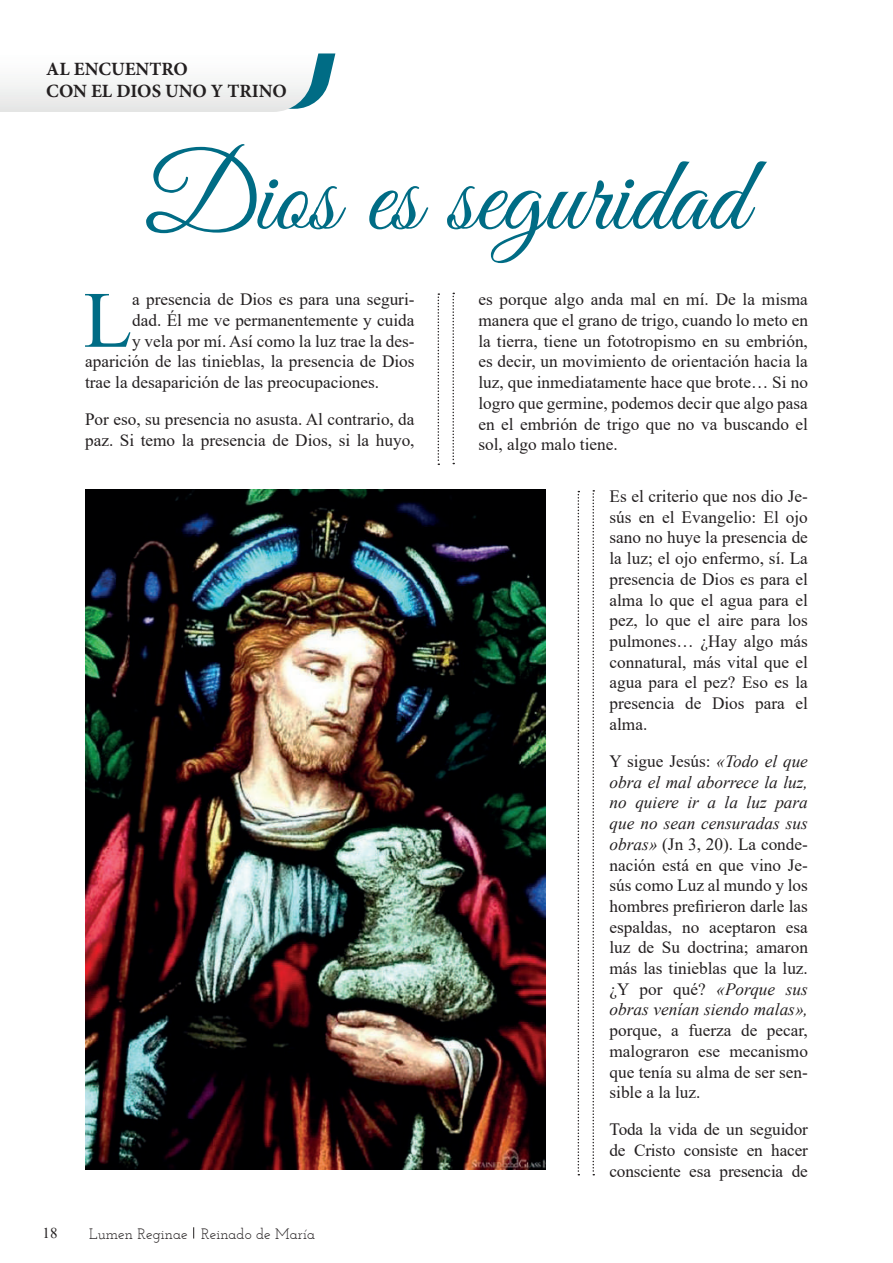
<style>
.page{position:relative;width:893px;height:1263px;background:#fff}
.page>*{position:absolute;margin:0;border:0;box-sizing:border-box;transform-origin:0 0}
.t1{font:108px "Great Vibes";color:#006c85}
.t2{font:79.8px "Times New Roman";color:#006c85}
.t3{font:700 18.75px/22.5px "Minion Pro";color:#231f20}
.t4{font:17.25px/20.7px "Times New Roman";color:#231f20;text-align:justify}
.t5{font:15px "Josefin Slab";color:#231f20}
.t6{font:15px "Times New Roman";color:#231f20}
.s1{font-style:italic}
</style>
<div class="page">
<svg style="left:0;top:53px;width:335px;height:59px"></svg>
<img style="left:85px;top:489px;width:461px;height:680px">
<svg style="left:438px;top:293px;width:1px;height:172px"></svg>
<svg style="left:578px;top:491px;width:1px;height:684px"></svg>
<svg style="left:452px;top:293px;width:2px;height:171px"></svg>
<svg style="left:592px;top:490px;width:2px;height:685px"></svg>
<p class="t3" style="left:46px;top:57px;width:242px">AL ENCUENTRO<br>CON EL DIOS UNO Y TRINO</p>
<h1 class="t1" style="left:146px;top:137px;width:603px">Dios es seguridad</h1>
<h2 class="t2" style="left:83px;top:264px;width:50px">L</h2>
<p class="t4" style="left:132px;top:289px;width:284px">a presencia de Dios es para una seguri-</p>
<p class="t4" style="left:132px;top:309px;width:284px">dad. Él me ve permanentemente y cuida</p>
<p class="t4" style="left:132px;top:330px;width:284px">y vela por mí. Así como la luz trae la des-</p>
<p class="t4" style="left:85px;top:351px;width:331px">aparición de las tinieblas, la presencia de Dios</p>
<p class="t4" style="left:85px;top:371px;width:296px">trae la desaparición de las preocupaciones.</p>
<p class="t4" style="left:85px;top:409px;width:331px">Por eso, su presencia no asusta. Al contrario, da paz. Si temo la presencia de Dios, si la huyo,</p>
<p class="t6" style="left:43px;top:1222px;width:16px">18</p>
<p class="t5" style="left:89px;top:1224px;width:227px">Lumen Reginae Reinado de María</p>
<p class="t4" style="left:478px;top:289px;width:331px">es porque algo anda mal en mí. De la misma manera que el grano de trigo, cuando lo meto en la tierra, tiene un fototropismo en su embrión, es decir, un movimiento de orientación hacia la luz, que inmediatamente hace que brote… Si no logro que germine, podemos decir que algo pasa en el embrión de trigo que no va buscando el sol, algo malo tiene.</p>
<p class="t4" style="left:609px;top:485px;width:200px">Es el criterio que nos dio Je&shy;sús en el Evangelio: El ojo sano no huye la presencia de la luz; el ojo enfermo, sí. La presencia de Dios es para el alma lo que el agua para el pez, lo que el aire para los pulmones… ¿Hay algo más connatural, más vital que el agua para el pez? Eso es la presencia de Dios para el alma.</p>
<p class="t4" style="left:609px;top:750px;width:200px">Y sigue Jesús: <span class="s1">«Todo el que obra el mal aborrece la luz, no quiere ir a la luz para que no sean censuradas sus obras»</span> (Jn 3, 20). La conde&shy;nación está en que vino Je&shy;sús como Luz al mundo y los hombres prefirieron darle las espaldas, no aceptaron esa luz de Su doctrina; amaron más las tinieblas que la luz. ¿Y por qué? <span class="s1">«Porque sus obras venían siendo malas»,</span></p>
<p class="t4" style="left:609px;top:1019px;width:200px">porque, a fuerza de pecar, malograron ese mecanismo que tenía su alma de ser sen&shy;sible a la luz.</p>
<p class="t4" style="left:609px;top:1119px;width:200px">Toda la vida de un seguidor de Cristo consiste en hacer consciente esa presencia de</p>
</div>
